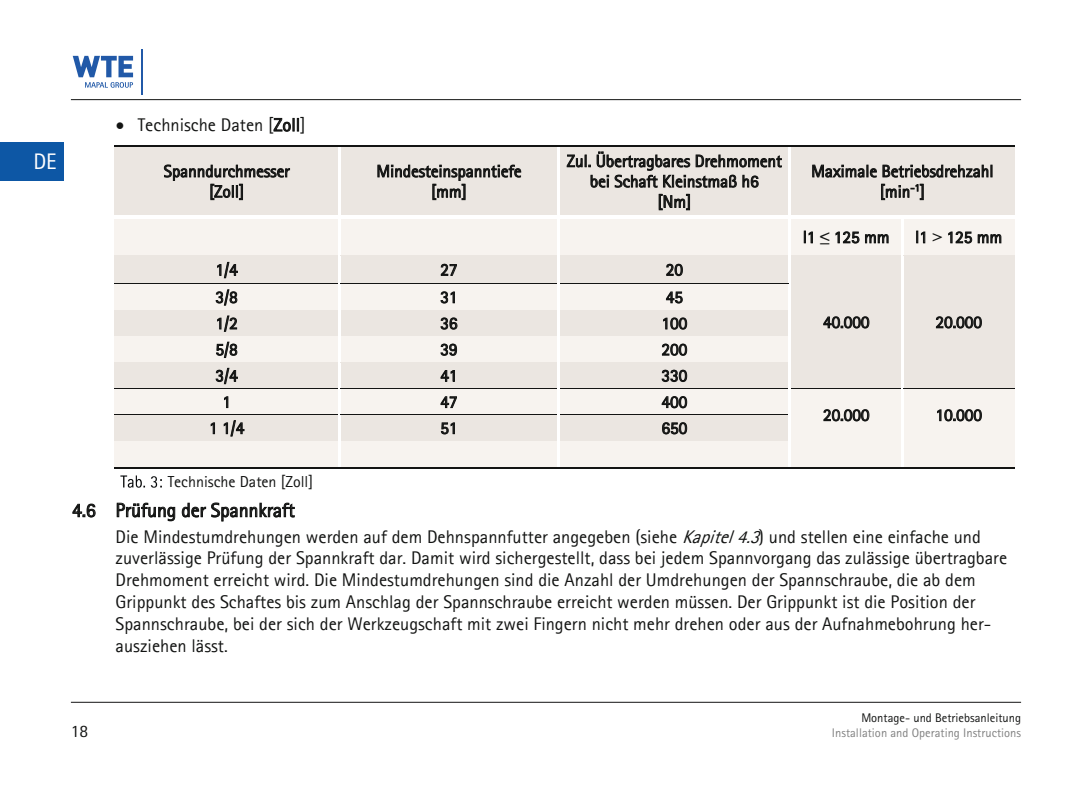
<style>
.page{position:relative;width:1092px;height:787px;background:#fff}
.page>*{position:absolute;margin:0;border:0;box-sizing:border-box;transform-origin:0 0}
.t1{font:22.5px "Rotis Sans Serif W1 G";color:#fff}
.t2{font:22px "Rotis Sans Serif Std";color:#fff}
.t3{font:19.75px "Rotis Sans Serif Std";color:#131413}
.t4{font:18.5px/21.8px "Rotis Sans Serif Std";color:#131413}
.t5{font:17.5px "Rotis Sans Serif W1 G";color:#131413}
.t6{font:17.25px/20.2px "Rotis Sans Serif Std";color:#131413;text-align:center}
.t7{font:16px "Rotis Sans Serif Std";color:#131413}
.t8{font:13.5px "Rotis Sans Serif Std";color:#a1a1a1}
.t9{font:13.5px "Rotis Sans Serif Std";color:#131413}
.t10{font:12.5px "Rotis Sans Serif W1 G";color:#818181}
.t11{font:12.5px "Rotis Sans Serif W1 G";color:#131413}
.s1{font-family:"Times New Roman";font-weight:700}
.s2{font-style:italic}
</style>
<div class="page">
<div style="left:114px;top:147px;width:224px;height:68px;background:#ebe6e1"></div>
<div style="left:340px;top:147px;width:217px;height:68px;background:#ebe6e1"></div>
<div style="left:560px;top:147px;width:228px;height:68px;background:#ebe6e1"></div>
<div style="left:791px;top:147px;width:223px;height:68px;background:#ebe6e1"></div>
<hr style="left:114px;top:145px;width:224px;height:2px;background:#131413">
<hr style="left:339px;top:145px;width:218px;height:2px;background:#131413">
<hr style="left:559px;top:145px;width:229px;height:2px;background:#131413">
<hr style="left:790px;top:145px;width:224px;height:2px;background:#131413">
<div style="left:114px;top:219px;width:224px;height:36px;background:#f7f3ef"></div>
<div style="left:340px;top:219px;width:217px;height:36px;background:#f7f3ef"></div>
<div style="left:560px;top:219px;width:228px;height:36px;background:#f7f3ef"></div>
<div style="left:791px;top:219px;width:110px;height:36px;background:#f7f3ef"></div>
<div style="left:903px;top:219px;width:111px;height:36px;background:#f7f3ef"></div>
<div style="left:114px;top:256px;width:224px;height:27px;background:#ebe6e1"></div>
<div style="left:340px;top:256px;width:217px;height:27px;background:#ebe6e1"></div>
<div style="left:560px;top:256px;width:228px;height:27px;background:#ebe6e1"></div>
<div style="left:791px;top:256px;width:110px;height:132px;background:#ebe6e1"></div>
<div style="left:903px;top:256px;width:111px;height:132px;background:#ebe6e1"></div>
<hr style="left:114px;top:255px;width:224px;height:1px;background:#131413">
<hr style="left:340px;top:255px;width:217px;height:1px;background:#131413">
<hr style="left:560px;top:255px;width:228px;height:1px;background:#131413">
<hr style="left:791px;top:255px;width:110px;height:1px;background:#131413">
<hr style="left:903px;top:255px;width:111px;height:1px;background:#131413">
<div style="left:114px;top:284px;width:224px;height:26px;background:#f7f3ef"></div>
<div style="left:340px;top:284px;width:217px;height:26px;background:#f7f3ef"></div>
<div style="left:560px;top:284px;width:228px;height:26px;background:#f7f3ef"></div>
<hr style="left:114px;top:283px;width:224px;height:1px;background:#131413">
<hr style="left:340px;top:283px;width:217px;height:1px;background:#131413">
<hr style="left:560px;top:283px;width:228px;height:1px;background:#131413">
<div style="left:114px;top:310px;width:224px;height:26px;background:#ebe6e1"></div>
<div style="left:340px;top:310px;width:217px;height:26px;background:#ebe6e1"></div>
<div style="left:560px;top:310px;width:228px;height:26px;background:#ebe6e1"></div>
<hr style="left:114px;top:310px;width:224px;height:1px;background:#131413">
<hr style="left:340px;top:310px;width:217px;height:1px;background:#131413">
<hr style="left:560px;top:310px;width:228px;height:1px;background:#131413">
<div style="left:114px;top:337px;width:224px;height:25px;background:#f7f3ef"></div>
<div style="left:340px;top:337px;width:217px;height:25px;background:#f7f3ef"></div>
<div style="left:560px;top:337px;width:228px;height:25px;background:#f7f3ef"></div>
<hr style="left:114px;top:336px;width:224px;height:1px;background:#131413">
<hr style="left:340px;top:336px;width:217px;height:1px;background:#131413">
<hr style="left:560px;top:336px;width:228px;height:1px;background:#131413">
<div style="left:114px;top:363px;width:224px;height:25px;background:#ebe6e1"></div>
<div style="left:340px;top:363px;width:217px;height:25px;background:#ebe6e1"></div>
<div style="left:560px;top:363px;width:228px;height:25px;background:#ebe6e1"></div>
<hr style="left:114px;top:362px;width:224px;height:1px;background:#131413">
<hr style="left:340px;top:362px;width:217px;height:1px;background:#131413">
<hr style="left:560px;top:362px;width:228px;height:1px;background:#131413">
<div style="left:114px;top:389px;width:224px;height:25px;background:#f7f3ef"></div>
<div style="left:340px;top:389px;width:217px;height:25px;background:#f7f3ef"></div>
<div style="left:560px;top:389px;width:228px;height:25px;background:#f7f3ef"></div>
<div style="left:791px;top:389px;width:110px;height:51px;background:#f7f3ef"></div>
<div style="left:903px;top:389px;width:111px;height:51px;background:#f7f3ef"></div>
<hr style="left:114px;top:388px;width:224px;height:1px;background:#131413">
<hr style="left:340px;top:388px;width:217px;height:1px;background:#131413">
<hr style="left:560px;top:388px;width:228px;height:1px;background:#131413">
<hr style="left:791px;top:388px;width:110px;height:1px;background:#131413">
<hr style="left:903px;top:388px;width:111px;height:1px;background:#131413">
<div style="left:114px;top:415px;width:224px;height:25px;background:#ebe6e1"></div>
<div style="left:340px;top:415px;width:217px;height:25px;background:#ebe6e1"></div>
<div style="left:560px;top:415px;width:228px;height:25px;background:#ebe6e1"></div>
<hr style="left:114px;top:414px;width:224px;height:1px;background:#131413">
<hr style="left:340px;top:414px;width:217px;height:1px;background:#131413">
<hr style="left:560px;top:414px;width:228px;height:1px;background:#131413">
<div style="left:114px;top:441px;width:224px;height:26px;background:#f7f3ef"></div>
<div style="left:340px;top:441px;width:217px;height:26px;background:#f7f3ef"></div>
<div style="left:560px;top:441px;width:228px;height:26px;background:#f7f3ef"></div>
<div style="left:791px;top:441px;width:110px;height:26px;background:#f7f3ef"></div>
<div style="left:903px;top:441px;width:111px;height:26px;background:#f7f3ef"></div>
<hr style="left:114px;top:440px;width:224px;height:1px;background:#131413">
<hr style="left:340px;top:440px;width:217px;height:1px;background:#131413">
<hr style="left:560px;top:440px;width:228px;height:1px;background:#131413">
<hr style="left:791px;top:440px;width:110px;height:1px;background:#131413">
<hr style="left:903px;top:440px;width:111px;height:1px;background:#131413">
<img style="left:121px;top:476px;width:40px;height:11px">
<hr style="left:114px;top:467px;width:224px;height:1px;background:#131413">
<hr style="left:339px;top:467px;width:218px;height:1px;background:#131413">
<hr style="left:559px;top:467px;width:229px;height:1px;background:#131413">
<hr style="left:790px;top:467px;width:111px;height:1px;background:#131413">
<hr style="left:902px;top:467px;width:112px;height:1px;background:#131413">
<hr style="left:71px;top:702px;width:949px;height:1px;background:#131413">
<hr style="left:71px;top:99px;width:949px;height:1px;background:#131413">
<div style="left:0;top:142px;width:64px;height:39px;background:#0d57a5"></div>
<hr style="left:141px;top:49px;width:1px;height:46px;background:#2159a8">
<svg style="left:73px;top:56px;width:60px;height:32px"></svg>
<p class="t1" style="left:33px;top:148px;width:25px">DE</p>
<p class="t2" style="left:39px;top:152px;width:24px">DE</p>
<p class="t4" style="left:116px;top:114px;width:191px">• Technische Daten [Zoll]</p>
<p class="t6" style="left:164px;top:161px;width:127px">Spanndurchmesser [Zoll]</p>
<p class="t6" style="left:376px;top:161px;width:146px">Mindesteinspanntiefe [mm]</p>
<p class="t6" style="left:566px;top:151px;width:216px">Zul. Übertragbares Drehmoment bei Schaft Kleinstmaß h6<br>[Nm]</p>
<p class="t6" style="left:215px;top:259px;width:24px">1/4</p>
<p class="t6" style="left:440px;top:259px;width:19px">27</p>
<p class="t6" style="left:665px;top:259px;width:19px">20</p>
<p class="t6" style="left:811px;top:161px;width:184px">Maximale Betriebsdrehzahl [min<sup>-1</sup>]</p>
<p class="t6" style="left:802px;top:227px;width:88px">l1 <span class="s1">≤</span> 125 mm</p>
<p class="t6" style="left:915px;top:227px;width:89px">l1 <span class="s1">&gt;</span> 125 mm</p>
<p class="t6" style="left:215px;top:287px;width:24px">3/8</p>
<p class="t6" style="left:440px;top:287px;width:19px">31</p>
<p class="t6" style="left:665px;top:287px;width:19px">45</p>
<p class="t6" style="left:215px;top:313px;width:24px">1/2</p>
<p class="t6" style="left:440px;top:313px;width:19px">36</p>
<p class="t6" style="left:661px;top:313px;width:27px">100</p>
<p class="t6" style="left:215px;top:339px;width:24px">5/8</p>
<p class="t6" style="left:440px;top:339px;width:19px">39</p>
<p class="t6" style="left:661px;top:339px;width:27px">200</p>
<p class="t6" style="left:215px;top:365px;width:24px">3/4</p>
<p class="t6" style="left:440px;top:365px;width:19px">41</p>
<p class="t6" style="left:661px;top:365px;width:27px">330</p>
<p class="t6" style="left:222px;top:391px;width:10px">1</p>
<p class="t6" style="left:440px;top:391px;width:19px">47</p>
<p class="t6" style="left:661px;top:391px;width:27px">400</p>
<p class="t6" style="left:823px;top:312px;width:48px">40.000</p>
<p class="t6" style="left:935px;top:312px;width:48px">20.000</p>
<p class="t6" style="left:823px;top:404px;width:48px">20.000</p>
<p class="t6" style="left:935px;top:404px;width:48px">10.000</p>
<p class="t6" style="left:209px;top:417px;width:37px">1 1/4</p>
<p class="t6" style="left:440px;top:417px;width:19px">51</p>
<p class="t6" style="left:661px;top:417px;width:27px">650</p>
<p class="t7" style="left:168px;top:472px;width:147px">Technische Daten [Zoll]</p>
<p class="t3" style="left:72px;top:498px;width:224px">4.6 Prüfung der Spannkraft</p>
<p class="t4" style="left:116px;top:525px;width:893px">Die Mindestumdrehungen werden auf dem Dehnspannfutter angegeben (siehe <span class="s2">Kapitel4.3</span>) und stellen eine einfache und zuverlässige Prüfung der Spannkraft dar. Damit wird sichergestellt, dass bei jedem Spannvorgang das zulässige übertragbare Drehmoment erreicht wird. Die Mindestumdrehungen sind die Anzahl der Umdrehungen der Spannschraube, die ab dem Grippunkt des Schaftes bis zum Anschlag der Spannschraube erreicht werden müssen. Der Grippunkt ist die Position der Spannschraube, bei der sich der Werkzeugschaft mit zwei Fingern nicht mehr drehen oder aus der Aufnahmebohrung her&shy;ausziehen lässt.</p>
<p class="t9" style="left:843px;top:709px;width:174px">Montage- und Betriebsanleitung</p>
<p class="t8" style="left:811px;top:725px;width:205px">Installation and Operating Instructions</p>
<p class="t11" style="left:861px;top:710px;width:161px">Montage- und Betriebsanleitung</p>
<p class="t4" style="left:74px;top:719px;width:20px">18</p>
<p class="t5" style="left:71px;top:721px;width:19px">18</p>
<p class="t10" style="left:831px;top:725px;width:191px">Installation and Operating Instructions</p>
</div>
